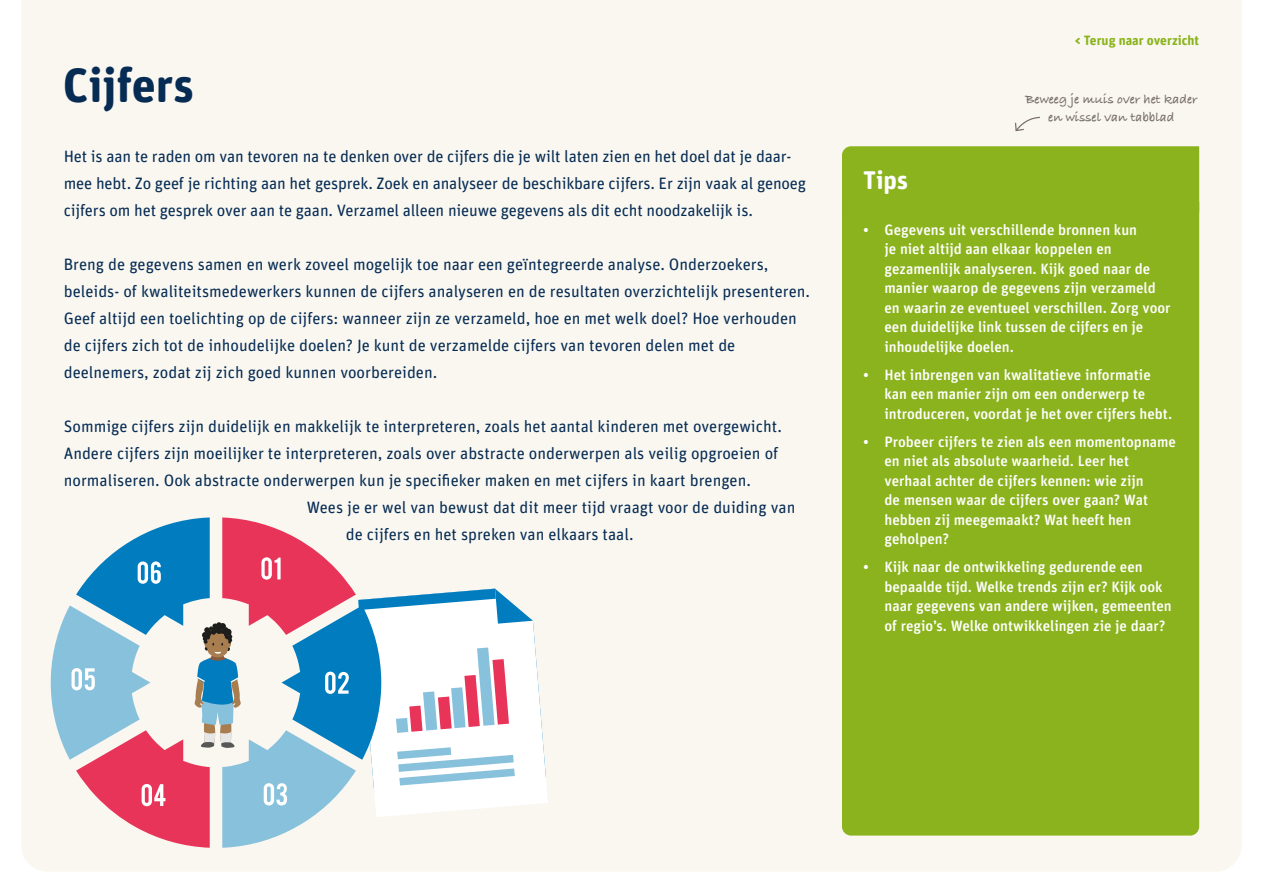
<style>
.page{position:relative;width:1263px;height:893px;background:#fff}
.page>*{position:absolute;margin:0;border:0;box-sizing:border-box;transform-origin:0 0}
.t1{font:700 48px "Unit Rounded Pro";color:#072c54}
.t2{font:700 25.5px "Unit Rounded Pro";color:#fff}
.brood{font:16.5px/27px "Unit Rounded Pro";color:#072c54}
.t3{font:500 15px/19.5px "Unit Rounded Pro";color:#fff}
.t4{font:700 13.5px/18px "Bradley Hand ITCTT";color:#776c68;text-align:center}
.t5{font:700 13.5px "Unit Rounded Pro";color:#8bb31d}
</style>
<div class="page">
<div style="left:21px;top:0;width:1221px;height:872px;background:#f9f7f0"></div>
<svg style="left:51px;top:517px;width:497px;height:331px"></svg>
<div style="left:842px;top:146px;width:357px;height:56px;background:#8bb31d"></div>
<div style="left:842px;top:202px;width:357px;height:634px;background:#8bb31d"></div>
<svg style="left:1014px;top:116px;width:27px;height:16px"></svg>
<p class="t1" style="left:63px;top:51px;width:133px">Cijfers</p>
<p class="brood" style="left:64px;top:142px;width:744px">Het is aan te raden om van tevoren na te denken over de cijfers die je wilt laten zien en het doel dat je daar&shy;mee hebt. Zo geef je richting aan het gesprek. Zoek en analyseer de beschikbare cijfers. Er zijn vaak al genoeg cijfers om het gesprek over aan te gaan. Verzamel alleen nieuwe gegevens als dit echt noodzakelijk is.</p>
<p class="brood" style="left:64px;top:250px;width:748px">Breng de gegevens samen en werk zoveel mogelijk toe naar een geïntegreerde analyse. Onderzoekers, beleids- of kwaliteitsmedewerkers kunnen de cijfers analyseren en de resultaten overzichtelijk presenteren.<br>Geef altijd een toelichting op de cijfers: wanneer zijn ze verzameld, hoe en met welk doel? Hoe verhouden de cijfers zich tot de inhoudelijke doelen? Je kunt de verzamelde cijfers van tevoren delen met de deelnemers, zodat zij zich goed kunnen voorbereiden.</p>
<p class="brood" style="left:64px;top:412px;width:720px">Sommige cijfers zijn duidelijk en makkelijk te interpreteren, zoals het aantal kinderen met overgewicht.</p>
<p class="brood" style="left:64px;top:439px;width:716px">Andere cijfers zijn moeilijker te interpreteren, zoals over abstracte onderwerpen als veilig opgroeien of</p>
<p class="brood" style="left:64px;top:466px;width:689px">normaliseren. Ook abstracte onderwerpen kun je specifieker maken en met cijfers in kaart brengen.</p>
<p class="brood" style="left:307px;top:493px;width:490px">Wees je er wel van bewust dat dit meer tijd vraagt voor de duiding van</p>
<p class="brood" style="left:346px;top:520px;width:289px">de cijfers en het spreken van elkaars taal.</p>
<p class="t5" style="left:1075px;top:30px;width:126px">&lt; Terug naar overzicht</p>
<p class="t2" style="left:863px;top:161px;width:46px">Tips</p>
<p class="t4" style="left:1025px;top:89px;width:174px">Beweeg je muis over het kader en wissel van tabblad</p>
<p class="t3" style="left:884px;top:219px;width:288px;text-indent:-21px">• Gegevens uit verschillende bronnen kun<br>je niet altijd aan elkaar koppelen en gezamenlijk analyseren. Kijk goed naar de manier waarop de gegevens zijn verzameld en waarin ze eventueel verschillen. Zorg voor een duidelijke link tussen de cijfers en je inhoudelijke doelen.</p>
<p class="t3" style="left:884px;top:364px;width:289px;text-indent:-21px">• Het inbrengen van kwalitatieve informatie kan een manier zijn om een onderwerp te introduceren, voordat je het over cijfers hebt.</p>
<p class="t3" style="left:884px;top:431px;width:293px;text-indent:-21px">• Probeer cijfers te zien als een momentopname en niet als absolute waarheid. Leer het verhaal achter de cijfers kennen: wie zijn<br>de mensen waar de cijfers over gaan? Wat hebben zij meegemaakt? Wat heeft hen geholpen?</p>
<p class="t3" style="left:884px;top:557px;width:289px;text-indent:-21px">• Kijk naar de ontwikkeling gedurende een bepaalde tijd. Welke trends zijn er? Kijk ook naar gegevens van andere wijken, gemeenten of regio’s. Welke ontwikkelingen zie je daar?</p>
</div>
